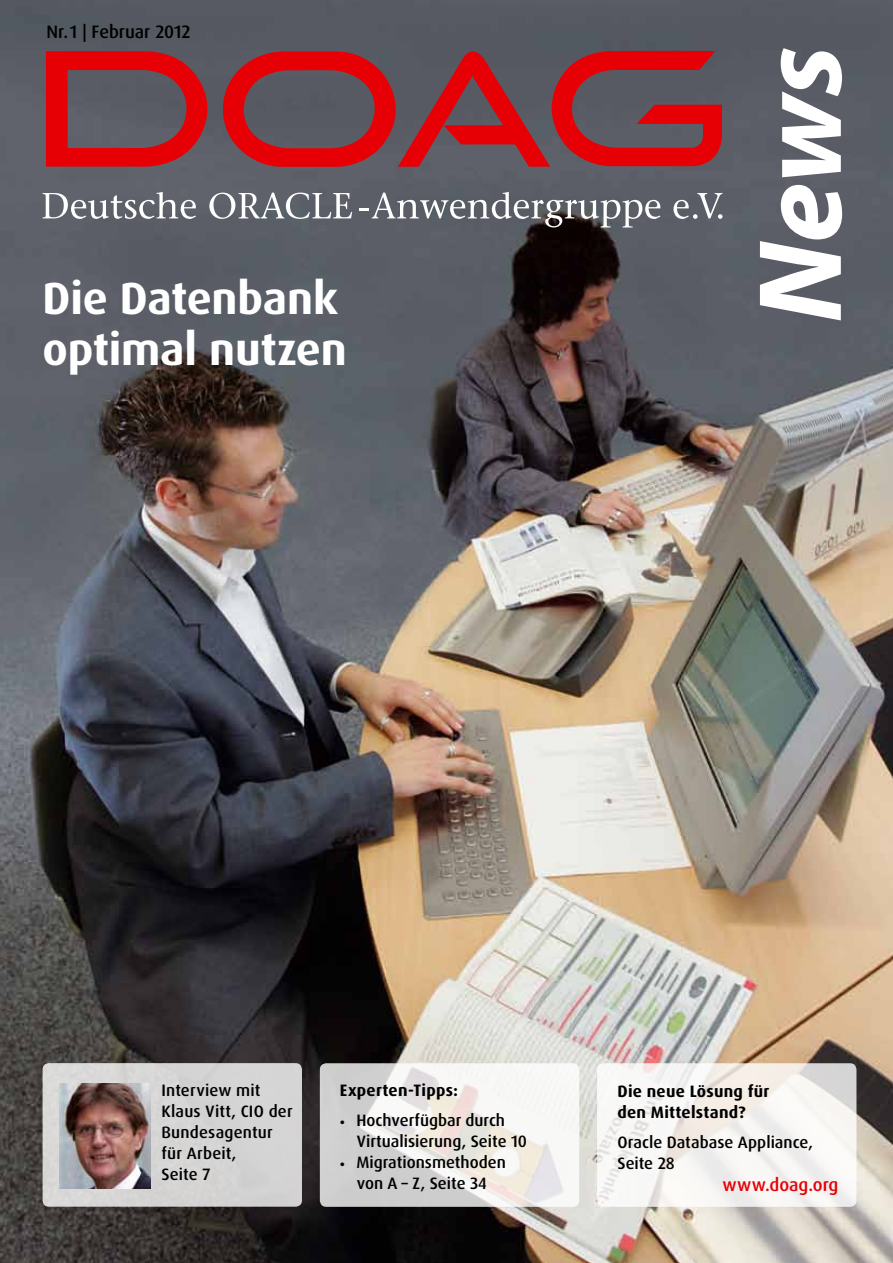
<style>
.page{position:relative;width:893px;height:1263px;background:#fff}
.page>*{position:absolute;margin:0;border:0;box-sizing:border-box;transform-origin:0 0}
.t1{font:italic 700 120px "Myriad Pro";color:#fff}
.t2{font:700 45px "Dax Pro";letter-spacing:-.005em;color:#fff}
.t3{font:500 18px "Dax Pro";color:#000}
.t4{font:500 18px "Dax Pro";color:#e60005}
.t5{font:500 16.5px/21px "Dax Pro";color:#000}
.t6{font:700 16.5px/21px "Dax Pro";letter-spacing:.015em;color:#000}
.s1{font-family:"Stone Serif Std";font-size:10.5px}
</style>
<div class="page">
<img style="left:0;top:0;width:893px;height:1263px">
<svg style="left:43px;top:192px;width:153px;height:27px"></svg>
<svg style="left:209px;top:193px;width:143px;height:26px"></svg>
<svg style="left:359px;top:192px;width:301px;height:35px;background:#76787f"></svg>
<svg style="left:673px;top:193px;width:49px;height:26px"></svg>
<svg style="left:46px;top:51px;width:676px;height:120px;background:#8f3840"></svg>
<div style="left:43px;top:1063px;width:259px;height:144px;background:#d6d4d5;border-radius:6px"></div>
<svg style="left:320px;top:1063px;width:259px;height:144px"></svg>
<svg style="left:597px;top:1063px;width:259px;height:144px;fill:#f7f6f3"></svg>
<img style="left:59px;top:1083px;width:92px;height:105px">
<p class="t3" style="left:46px;top:20px;width:146px">Nr. 1 | Februar 2012</p>
<h2 class="t2" style="left:43px;top:269px;width:297px">Die Datenbank</h2>
<h2 class="t2" style="left:43px;top:320px;width:306px">optimal nutzen</h2>
<h1 class="t1" style="left:722px;top:323px;width:279px;rotate:-90deg">News</h1>
<p class="t5" style="left:161px;top:1079px;width:133px">Interview mit<br>Klaus Vitt, CIO der<br>Bundesagentur für Arbeit,<br>Seite 7</p>
<p class="t6" style="left:340px;top:1080px;width:119px">Experten-Tipps:</p>
<p class="t5" style="left:357px;top:1109px;width:172px;text-indent:-17px"><span class="s1">•</span> Hochverfügbar durch<br>Virtualisierung, Seite 10</p>
<p class="t5" style="left:340px;top:1151px;width:167px;text-align:center"><span class="s1">•</span> Migrationsmethoden von A – Z, Seite 34</p>
<p class="t6" style="left:617px;top:1081px;width:153px">Die neue Lösung für den Mittelstand?</p>
<p class="t5" style="left:617px;top:1131px;width:197px">Oracle Database Appliance,<br>Seite 28</p>
<p class="t4" style="left:723px;top:1173px;width:117px">www.doag.org</p>
</div>
